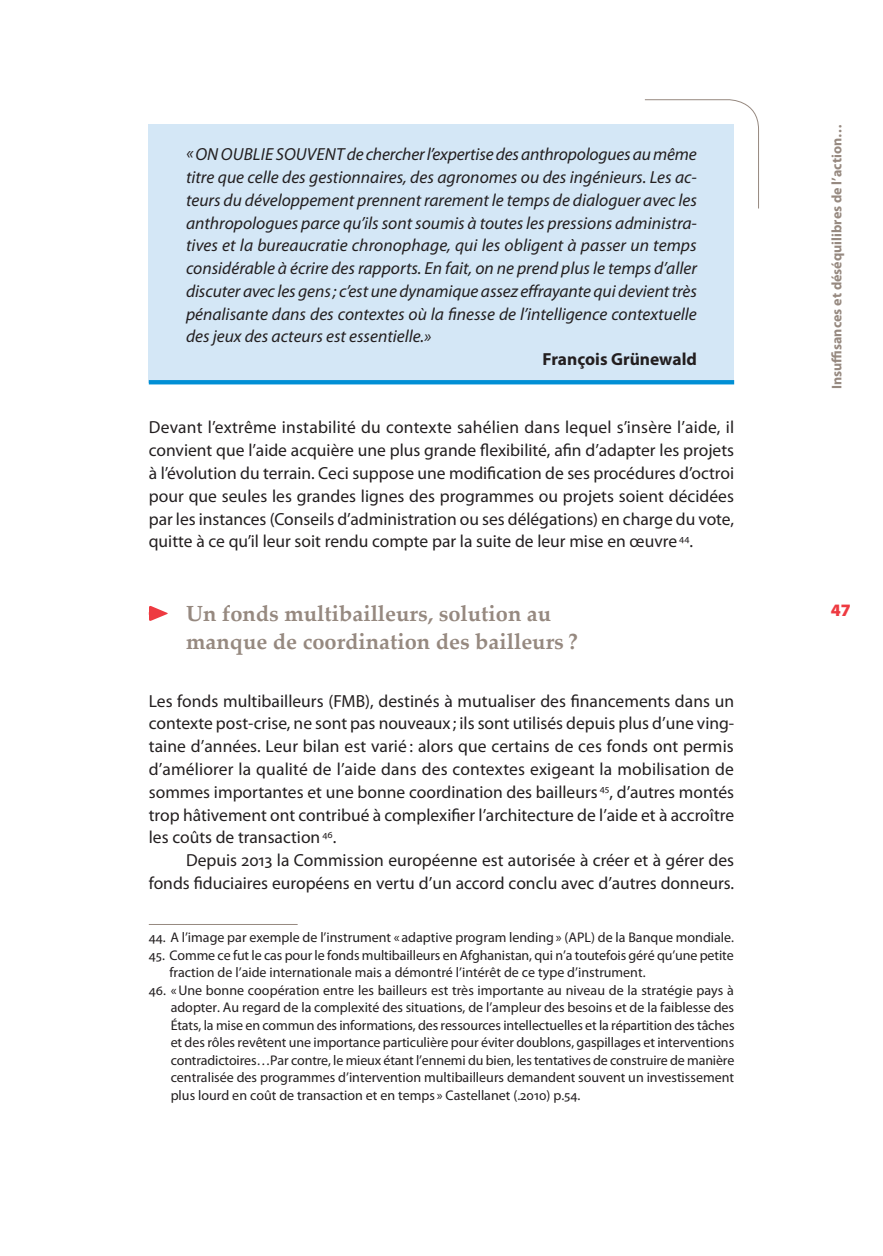
<style>
.page{position:relative;width:883px;height:1256px;background:#fff}
.page>*{position:absolute;margin:0;border:0;box-sizing:border-box;transform-origin:0 0}
.t1{font:700 21.88px/28px "Palatino Linotype";color:#968980}
.t2{font:17.5px/22.8px "Myriad Pro";color:#231f20;text-align:justify}
.t3{font:italic 17.5px/22.8px "Myriad Pro";color:#231f20;text-align:justify}
.t4{font:700 17.5px "Myriad Pro";color:#231f20}
.t5{font:900 17.5px "Myriad Pro";color:#ee3a41}
.t6{font:14px/17.5px "Myriad Pro";color:#231f20}
.t7{font:700 14px "Myriad Pro";color:#968980}
</style>
<div class="page">
<div style="left:149px;top:124px;width:585px;height:258px;background:#d4e7f6"></div>
<svg style="left:149px;top:380px;width:585px;height:4px;background:#0390d5"></svg>
<svg style="left:149px;top:606px;width:19px;height:14px"></svg>
<hr style="left:149px;top:923px;width:149px;height:1px;background:#968980">
<svg style="left:644px;top:99px;width:115px;height:110px"></svg>
<p class="t3" style="left:186px;top:143px;width:512px;text-indent:150px">t de chercher l’expertise des anthropologues au même titre que celle des gestionnaires, des agronomes ou des ingénieurs. Les ac&shy;teurs du développement prennent rarement le temps de dialoguer avec les anthropologues parce qu’ils sont soumis à toutes les pressions administra&shy;tives et la bureaucratie chronophage, qui les obligent à passer un temps considérable à écrire des rapports. En fait, on ne prend plus le temps d’aller discuter avec les gens; c’est une dynamique assez effrayante qui devient très pénalisante dans des contextes où la finesse de l’intelligence contextuelle des jeux des acteurs est essentielle.»</p>
<p class="t4" style="left:543px;top:348px;width:156px">François Grünewald</p>
<p class="t3" style="left:186px;top:143px;width:45px">«Onoublie</p>
<p class="t3" style="left:276px;top:143px;width:12px">souven</p>
<p class="t2" style="left:149px;top:416px;width:587px">Devant l’extrême instabilité du contexte sahélien dans lequel s’insère l’aide, il convient que l’aide acquière une plus grande flexibilité, afin d’adapter les projets à l’évolution du terrain. Ceci suppose une modification de ses procédures d’octroi pour que seules les grandes lignes des programmes ou projets soient décidées par les instances (Conseils d’administration ou ses délégations) en charge du vote, quitte à ce qu’il leur soit rendu compte par la suite de leur mise en œuvre <sup>44</sup>.</p>
<p class="t1" style="left:186px;top:598px;width:393px">Un fonds multibailleurs, solution au manque de coordination des bailleurs ?</p>
<p class="t2" style="left:149px;top:689px;width:587px">Les fonds multibailleurs (FMB), destinés à mutualiser des financements dans un contexte post-crise, ne sont pas nouveaux ; ils sont utilisés depuis plus d’une ving&shy;taine d’années. Leur bilan est varié : alors que certains de ces fonds ont permis d’améliorer la qualité de l’aide dans des contextes exigeant la mobilisation de sommes importantes et une bonne coordination des bailleurs <sup>45</sup>, d’autres montés trop hâtivement ont contribué à complexifier l’architecture de l’aide et à accroître les coûts de transaction <sup>46</sup>.</p>
<p class="t2" style="left:149px;top:848px;width:587px;text-align:right">Depuis 2013 la Commission européenne est autorisée à créer et à gérer des fonds fiduciaires européens en vertu d’un accord conclu avec d’autres donneurs.</p>
<p class="t6" style="left:149px;top:928px;width:587px">44. A l’image par exemple de l’instrument « adaptive program lending» (APL) de la Banque mondiale.</p>
<p class="t6" style="left:170px;top:945px;width:566px;text-indent:-21px">45. Comme ce fut le cas pour le fonds multibailleurs en Afghanistan, qui n’a toutefois géré qu’une petite fraction de l’aide internationale mais a démontré l’intérêt de ce type d’instrument.</p>
<p class="t6" style="left:171px;top:980px;width:565px;text-align:justify;text-indent:-22px">46. «Une bonne coopération entre les bailleurs est très importante au niveau de la stratégie pays à adopter. Au regard de la complexité des situations, de l’ampleur des besoins et de la faiblesse des États, la mise en commun des informations, des ressources intellectuelles et la répartition des tâches et des rôles revêtent une importance particulière pour éviter doublons, gaspillages et interventions contradictoires…Par contre, le mieux étant l’ennemi du bien, les tentatives de construire de manière centralisée des programmes d’intervention multibailleurs demandent souvent un investissement plus lourd en coût de transaction et en temps » Castellanet (.2010) p.54.</p>
<p class="t7" style="left:828px;top:389px;width:266px;rotate:-90deg">Insuffisances et déséquilibres de l’action…</p>
<p class="t5" style="left:831px;top:598px;width:22px">47</p>
</div>
